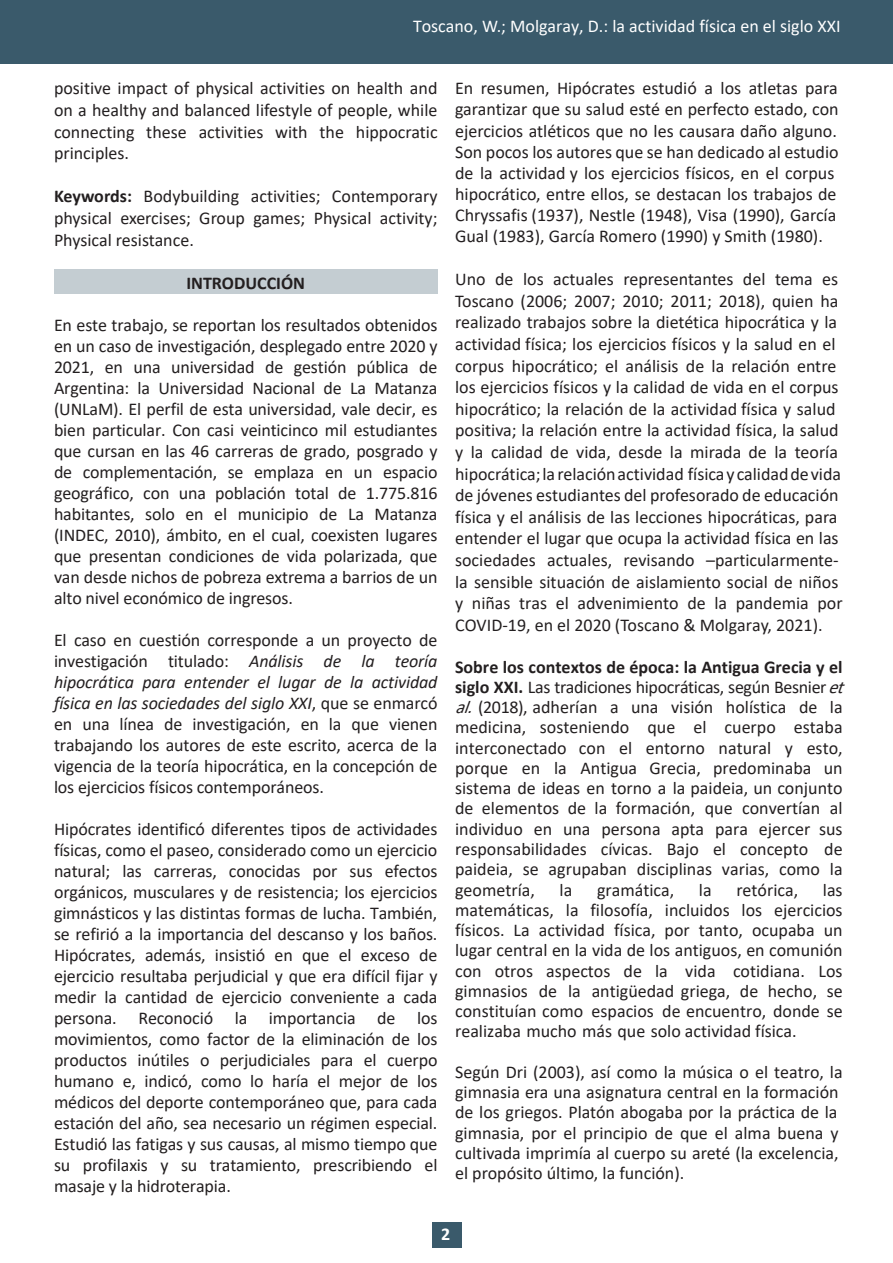
<style>
.page{position:relative;width:893px;height:1263px;background:#fff}
.page>*{position:absolute;margin:0;border:0;box-sizing:border-box;transform-origin:0 0}
.t1{font:18px/21px "Calibri";color:#231f20;text-align:justify}
.t2{font:18px "Calibri";color:#fff}
.t3{font:700 18px "Calibri";color:#231f20}
.t4{font:700 18px "Calibri";color:#fff}
.s1{font-weight:700}
.s2{font-style:italic}
</style>
<div class="page">
<div style="left:54px;top:269px;width:384px;height:24px;background:#c4cdd2"></div>
<div style="left:0;top:1px;width:893px;height:63px;background:#3a5a6b"></div>
<div style="left:432px;top:1222px;width:29px;height:26px;background:#3a5a6b"></div>
<p class="t2" style="left:413px;top:14px;width:429px">Toscano, W.; Molgaray, D.: la actividad física en el siglo XXI</p>
<p class="t1" style="left:54px;top:77px;width:385px;line-height:21.6px">positive impact of physical activities on health and on a healthy and balanced lifestyle of people, while connecting these activities with the hippocratic principles.</p>
<p class="t1" style="left:54px;top:185px;width:385px;line-height:21.6px"><span class="s1">Keywords:</span> Bodybuilding activities; Contemporary physical exercises; Group games; Physical activity; Physical resistance.</p>
<p class="t3" style="left:186px;top:270px;width:120px">INTRODUCCIÓN</p>
<p class="t1" style="left:54px;top:314px;width:385px">En este trabajo, se reportan los resultados obtenidos en un caso de investigación, desplegado entre 2020 y 2021, en una universidad de gestión pública de Argentina: la Universidad Nacional de La Matanza (UNLaM). El perfil de esta universidad, vale decir, es bien particular. Con casi veinticinco mil estudiantes que cursan en las 46 carreras de grado, posgrado y de complementación, se emplaza en un espacio geográfico, con una población total de 1.775.816 habitantes, solo en el municipio de La Matanza (INDEC, 2010), ámbito, en el cual, coexisten lugares que presentan condiciones de vida polarizada, que van desde nichos de pobreza extrema a barrios de un alto nivel económico de ingresos.</p>
<p class="t1" style="left:54px;top:629px;width:385px">El caso en cuestión corresponde a un proyecto de investigación titulado: <span class="s2">Análisis de la teoría hipocrática para entender el lugar de la actividad física en las sociedades del siglo XXI</span>, que se enmarcó en una línea de investigación, en la que vienen trabajando los autores de este escrito, acerca de la vigencia de la teoría hipocrática, en la concepción de los ejercicios físicos contemporáneos.</p>
<p class="t1" style="left:54px;top:818px;width:385px">Hipócrates identificó diferentes tipos de actividades físicas, como el paseo, considerado como un ejercicio natural; las carreras, conocidas por sus efectos orgánicos, musculares y de resistencia; los ejercicios gimnásticos y las distintas formas de lucha. También, se refirió a la importancia del descanso y los baños.<br>Hipócrates, además, insistió en que el exceso de ejercicio resultaba perjudicial y que era difícil fijar y medir la cantidad de ejercicio conveniente a cada persona. Reconoció la importancia de los movimientos, como factor de la eliminación de los productos inútiles o perjudiciales para el cuerpo humano e, indicó, como lo haría el mejor de los médicos del deporte contemporáneo que, para cada estación del año, sea necesario un régimen especial.<br>Estudió las fatigas y sus causas, al mismo tiempo que su profilaxis y su tratamiento, prescribiendo el masaje y la hidroterapia.</p>
<p class="t1" style="left:455px;top:77px;width:385px;text-align:left">En resumen, Hipócrates estudió a los atletas para garantizar que su salud esté en perfecto estado, con ejercicios atléticos que no les causara daño alguno.<br>Son pocos los autores que se han dedicado al estudio de la actividad y los ejercicios físicos, en el corpus hipocrático, entre ellos, se destacan los trabajos de Chryssafis (1937), Nestle (1948), Visa (1990), García Gual (1983), García Romero (1990) y Smith (1980).</p>
<p class="t1" style="left:455px;top:268px;width:389px;line-height:21.6px;text-align:left">Uno de los actuales representantes del tema es Toscano (2006; 2007; 2010; 2011; 2018), quien ha realizado trabajos sobre la dietética hipocrática y la actividad física; los ejercicios físicos y la salud en el corpus hipocrático; el análisis de la relación entre los ejercicios físicos y la calidad de vida en el corpus hipocrático; la relación de la actividad física y salud positiva; la relación entre la actividad física, la salud y la calidad de vida, desde la mirada de la teoría hipocrática;la relaciónactividad físicay calidadde vida de jóvenes estudiantes del profesorado de educación física y el análisis de las lecciones hipocráticas, para entender el lugar que ocupa la actividad física en las sociedades actuales, revisando –particularmente&shy;la sensible situación de aislamiento social de niños y niñas tras el advenimiento de la pandemia por COVID-19, en el 2020 (Toscano &amp; Molgaray, 2021).</p>
<p class="t1" style="left:455px;top:656px;width:398px;line-height:20.2px;text-align:left"><span class="s1">Sobre los contextos de época: la Antigua Grecia y el siglo XXI</span><span class="s1">.</span> Las tradiciones hipocráticas, según Besnier<span class="s2">et al.</span>(2018), adherían a una visión holística de la medicina, sosteniendo que el cuerpo estaba interconectado con el entorno natural y esto, porque en la Antigua Grecia, predominaba un sistema de ideas en torno a la paideia, un conjunto de elementos de la formación, que convertían al individuo en una persona apta para ejercer sus responsabilidades cívicas. Bajo el concepto de paideia, se agrupaban disciplinas varias, como la geometría,</p>
<p class="t1" style="left:560px;top:878px;width:14px">la</p>
<p class="t1" style="left:597px;top:878px;width:79px">gramática,</p>
<p class="t1" style="left:699px;top:878px;width:14px">la</p>
<p class="t1" style="left:736px;top:878px;width:63px">retórica,</p>
<p class="t1" style="left:455px;top:879px;width:389px;line-height:20.2px;text-indent:368px">las matemáticas, la filosofía, incluidos los ejercicios físicos. La actividad física, por tanto, ocupaba un lugar central en la vida de los antiguos, en comunión con otros aspectos de la vida cotidiana. Los gimnasios de la antigüedad griega, de hecho, se constituían como espacios de encuentro, donde se realizaba mucho más que solo actividad física.</p>
<p class="t1" style="left:455px;top:1061px;width:389px;line-height:20.2px;text-align:left">Según Dri (2003), así como la música o el teatro, la gimnasia era una asignatura central en la formación de los griegos. Platón abogaba por la práctica de la gimnasia, por el principio de que el alma buena y cultivada imprimía al cuerpo su areté (la excelencia, el propósito último, la función).</p>
<p class="t4" style="left:441px;top:1221px;width:11px">2</p>
</div>
